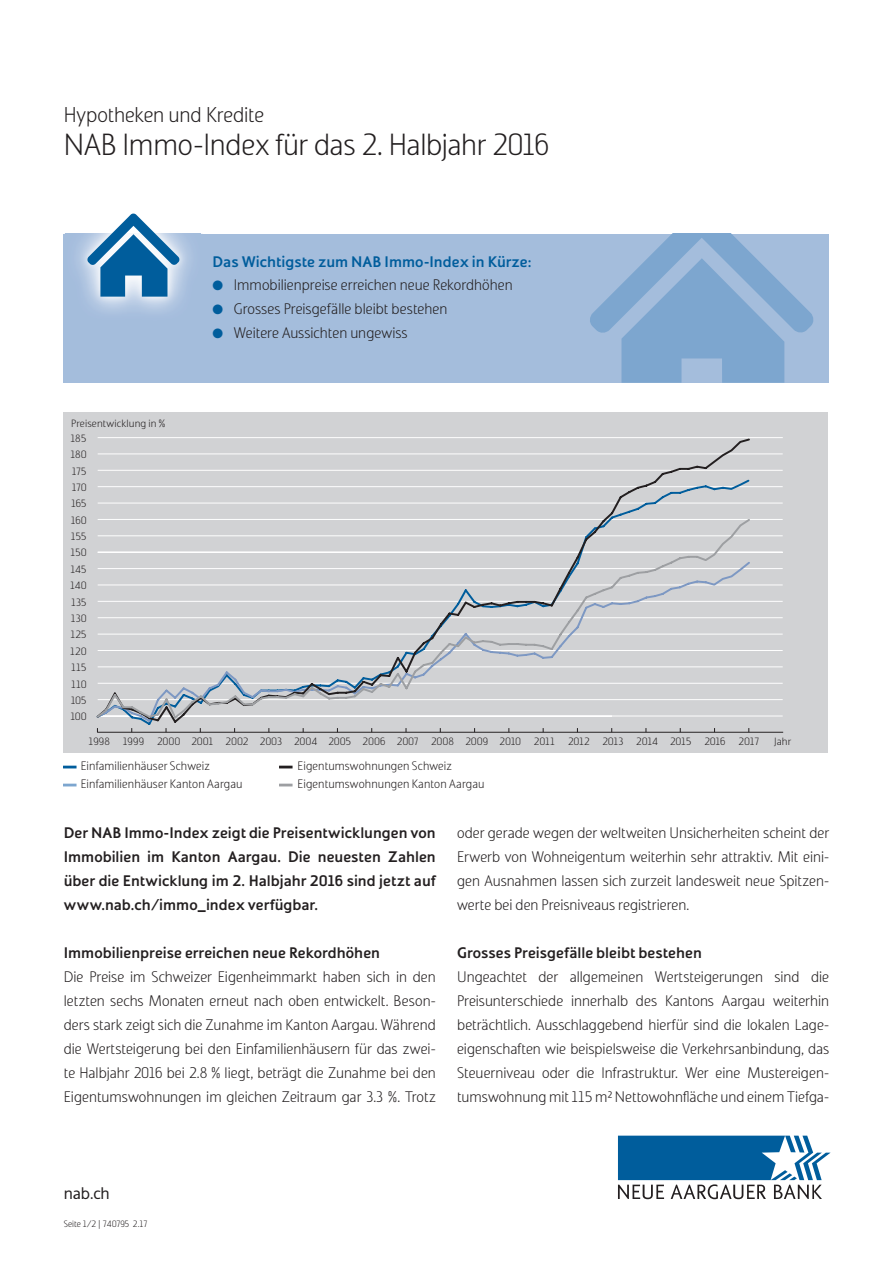
<style>
.page{position:relative;width:893px;height:1263px;background:#fff}
.page>*{position:absolute;margin:0;border:0;box-sizing:border-box;transform-origin:0 0}
.t1{font:300 30px "Solo Sans";letter-spacing:-.015em;color:#231f20}
.t2{font:300 21px "Solo Sans";letter-spacing:-.005em;color:#231f20}
.t3{font:16.5px "Solo Sans";color:#231f20}
.t4{font:300 15px/24px "Solo Sans";color:#231f20;text-align:justify}
.t5{font:700 15px/24px "Solo Sans";color:#231f20;text-align:justify}
.t6{font:700 15px "Solo Sans";letter-spacing:-.005em;color:#005d9c}
.t7{font:300 12px "Solo Sans";letter-spacing:.005em;color:#231f20}
.t8{font:300 10.35px/16.4px "Solo Sans";letter-spacing:.01em;color:#231f20;text-align:justify;scale:1.04 1}
.t9{font:300 9px "Solo Sans";color:#231f20}
.s1{color:#005d9c}
.s2{font-weight:700;color:#005d9c}
.s3{font-weight:700}
.s4{font-weight:700;color:#7da6cf}
.s5{font-weight:700;color:#9d9fa2}
</style>
<div class="page">
<div style="left:64px;top:412px;width:764px;height:341px;background:#d1d2d4"></div>
<hr style="left:98px;top:454px;width:685px;height:1px;background:#fff">
<hr style="left:98px;top:470px;width:685px;height:1px;background:#fff">
<hr style="left:98px;top:486px;width:685px;height:1px;background:#fff">
<hr style="left:98px;top:503px;width:685px;height:1px;background:#fff">
<hr style="left:98px;top:519px;width:685px;height:1px;background:#fff">
<hr style="left:98px;top:535px;width:685px;height:1px;background:#fff">
<hr style="left:98px;top:552px;width:685px;height:1px;background:#fff">
<hr style="left:98px;top:568px;width:685px;height:1px;background:#fff">
<hr style="left:98px;top:585px;width:685px;height:1px;background:#fff">
<hr style="left:98px;top:601px;width:685px;height:1px;background:#fff">
<hr style="left:98px;top:617px;width:685px;height:1px;background:#fff">
<hr style="left:98px;top:634px;width:685px;height:1px;background:#fff">
<hr style="left:98px;top:650px;width:685px;height:1px;background:#fff">
<hr style="left:98px;top:667px;width:685px;height:1px;background:#fff">
<hr style="left:98px;top:683px;width:685px;height:1px;background:#fff">
<hr style="left:98px;top:699px;width:685px;height:1px;background:#fff">
<hr style="left:98px;top:716px;width:685px;height:1px;background:#fff">
<hr style="left:97px;top:732px;width:686px;height:1px;background:#231f20">
<hr style="left:98px;top:437px;width:685px;height:1px;background:#fff">
<svg style="left:97px;top:437px;width:654px;height:287px"></svg>
<svg style="left:96px;top:517px;width:656px;height:203px"></svg>
<div style="left:64px;top:234px;width:765px;height:149px;background:#a4bddc"></div>
<svg style="left:590px;top:234px;width:224px;height:149px"></svg>
<img style="left:66px;top:233px;width:135px;height:79px">
<svg style="left:618px;top:1136px;width:213px;height:63px"></svg>
<svg style="left:63px;top:766px;width:14px;height:2px"></svg>
<svg style="left:63px;top:784px;width:14px;height:2px"></svg>
<svg style="left:87px;top:213px;width:93px;height:84px"></svg>
<svg style="left:279px;top:766px;width:14px;height:3px"></svg>
<svg style="left:279px;top:784px;width:14px;height:3px"></svg>
<h2 class="t2" style="left:64px;top:103px;width:202px">Hypotheken und Kredite</h2>
<h1 class="t1" style="left:64px;top:128px;width:487px">NAB Immo-Index für das 2. Halbjahr 2016</h1>
<p class="t8" style="left:71px;top:415px;width:92px">Preisentwicklung in %</p>
<p class="t8" style="left:71px;top:430px;width:17px">185</p>
<p class="t8" style="left:70px;top:446px;width:17px">180<br>175<br>170<br>165<br>160<br>155<br>150<br>145<br>140<br>135<br>130<br>125<br>120<br>115<br>110<br>105<br>100</p>
<p class="t6" style="left:213px;top:252px;width:320px">Das Wichtigste zum NAB Immo-Index in Kürze:</p>
<p class="t4" style="left:213px;top:273px;width:302px"><span class="s1">●</span> Immobilienpreise erreichen neue Rekordhöhen</p>
<p class="t4" style="left:213px;top:297px;width:236px"><span class="s1">●</span> Grosses Preisgefälle bleibt bestehen</p>
<p class="t4" style="left:213px;top:321px;width:197px"><span class="s1">●</span> Weitere Aussichten ungewiss</p>
<p class="t8" style="left:89px;top:733px;width:22px">1998</p>
<p class="t8" style="left:123px;top:733px;width:22px">1999</p>
<p class="t8" style="left:157px;top:733px;width:384px">2000 2001 2002 2003 2004 2005 2006 2007 2008 2009 2010 2011</p>
<p class="t8" style="left:568px;top:733px;width:153px">2012 2013 2014 2015 2016</p>
<p class="t8" style="left:739px;top:733px;width:21px">2017</p>
<p class="t8" style="left:774px;top:733px;width:18px">Jahr</p>
<p class="t7" style="left:64px;top:759px;width:148px"><span class="s2">—</span> Einfamilienhäuser Schweiz</p>
<p class="t7" style="left:280px;top:759px;width:174px"><span class="s3">—</span> Eigentumswohnungen Schweiz</p>
<p class="t7" style="left:64px;top:777px;width:180px"><span class="s4">—</span> Einfamilienhäuser Kanton Aargau</p>
<p class="t7" style="left:280px;top:777px;width:206px"><span class="s5">—</span> Eigentumswohnungen Kanton Aargau</p>
<p class="t5" style="left:64px;top:820px;width:374px">Der NAB Immo-Index zeigt die Preisentwicklungen von Immobilien im Kanton Aargau. Die neuesten Zahlen über die Entwicklung im 2. Halbjahr 2016 sind jetzt auf www.nab.ch/immo_index verfügbar.</p>
<p class="t5" style="left:64px;top:940px;width:318px">Immobilienpreise erreichen neue Rekordhöhen</p>
<p class="t4" style="left:64px;top:964px;width:374px">Die Preise im Schweizer Eigenheimmarkt haben sich in den letzten sechs Monaten erneut nach oben entwickelt. Beson&shy;ders stark zeigt sich die Zunahme im Kanton Aargau. Während die Wertsteigerung bei den Einfamilienhäusern für das zwei&shy;te Halbjahr 2016 bei 2.8 % liegt, beträgt die Zunahme bei den Eigentumswohnungen im gleichen Zeitraum gar 3.3 %. Trotz</p>
<p class="t4" style="left:457px;top:821px;width:374px">oder gerade wegen der weltweiten Unsicherheiten scheint der Erwerb von Wohneigentum weiterhin sehr attraktiv. Mit eini&shy;gen Ausnahmen lassen sich zurzeit landesweit neue Spitzen&shy;werte bei den Preisniveaus registrieren.</p>
<p class="t5" style="left:457px;top:940px;width:246px">Grosses Preisgefälle bleibt bestehen</p>
<p class="t4" style="left:457px;top:965px;width:374px">Ungeachtet der allgemeinen Wertsteigerungen sind die Preisunterschiede innerhalb des Kantons Aargau weiterhin beträchtlich. Ausschlaggebend hierfür sind die lokalen Lage&shy;eigenschaften wie beispielsweise die Verkehrsanbindung, das Steuerniveau oder die Infrastruktur. Wer eine Mustereigen&shy;tumswohnung mit 115 m² Nettowohnfläche und einem Tiefga-</p>
<p class="t3" style="left:64px;top:1184px;width:48px">nab.ch</p>
<p class="t9" style="left:64px;top:1219px;width:85px">Seite 1/2 | 740795 2.17</p>
</div>
